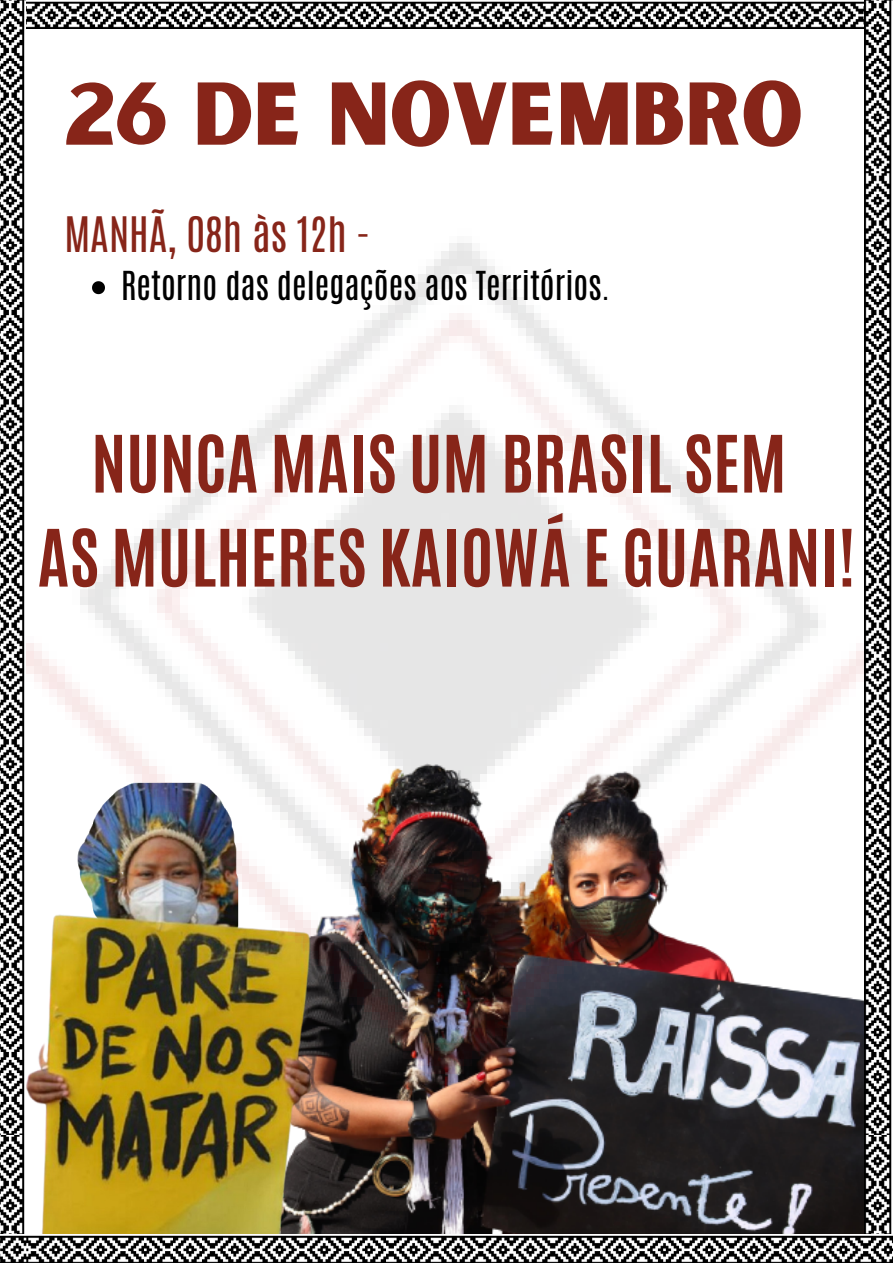
<style>
.page{position:relative;width:893px;height:1263px;background:#fff}
.page>*{position:absolute;margin:0;border:0;box-sizing:border-box;transform-origin:0 0}
.t1{font:84.9px "Sunborn Sans One";color:#872519}
.t2{font:700 67.2px "Antonio";color:#872519}
.t3{font:40.8px "Antonio";color:#872519}
.t4{font:33.3px "Antonio";color:#000}
</style>
<div class="page">
<img style="left:347px;top:1173px;width:517px;height:61px">
<img style="left:42px;top:1173px;width:305px;height:61px">
<img style="left:26px;top:243px;width:838px;height:930px">
<svg style="left:92px;top:281px;width:13px;height:13px"></svg>
<img style="left:25px;top:0;width:839px;height:29px">
<img style="left:0;top:0;width:25px;height:1234px">
<img style="left:864px;top:0;width:29px;height:1234px">
<img style="left:0;top:1235px;width:893px;height:28px">
<p class="t1" style="left:65px;top:60px;width:740px">26 de NOVEMBRO</p>
<p class="t3" style="left:64px;top:205px;width:308px">MANHÃ, 08h às 12h -</p>
<p class="t4" style="left:121px;top:262px;width:490px">Retorno das delegações aos Territórios.</p>
<p class="t2" style="left:91px;top:416px;width:696px">NUNCA MAIS UM BRASIL SEM</p>
<p class="t2" style="left:37px;top:510px;width:819px">AS MULHERES KAIOWÁ E GUARANI!</p>
</div>
